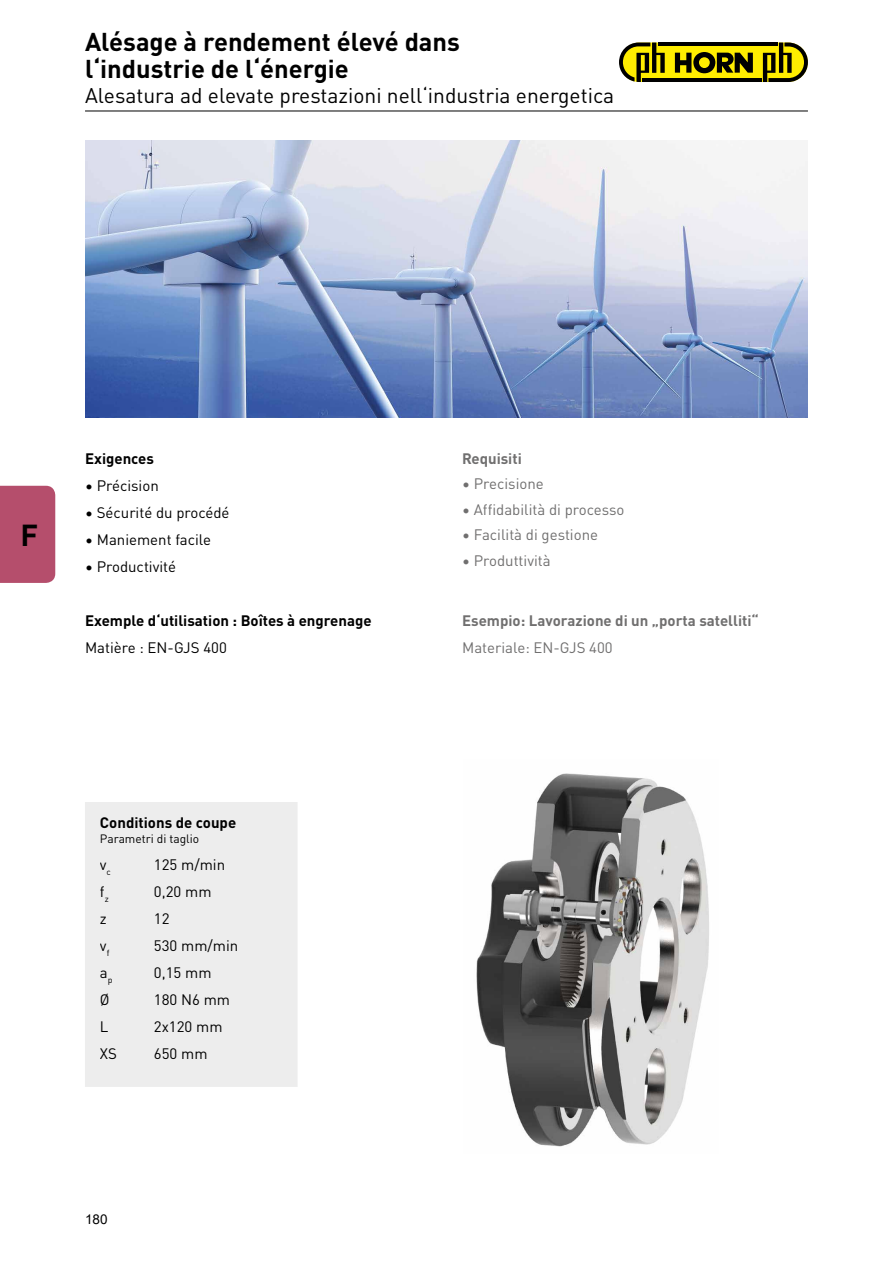
<style>
.page{position:relative;width:893px;height:1263px;background:#fff}
.page>*{position:absolute;margin:0;border:0;box-sizing:border-box;transform-origin:0 0}
.t1{font:700 30px "DIN Pro";color:#000}
.t2{font:700 25.5px/27px "DIN Pro";color:#000}
.t3{font:21px "DIN Pro";color:#000}
.t4{font:15px "DIN Pro";color:#000}
.t5{font:15px "DIN Pro";color:#706f6f}
.t6{font:700 15px "DIN Pro";color:#000}
.t7{font:700 15px "DIN Pro";color:#706f6f}
.t8{font:13.5px "Arial";color:#000}
.t9{font:12px "DIN Pro";color:#000}
</style>
<div class="page">
<hr style="left:85px;top:111px;width:723px;height:1px;background:#000">
<div style="left:620px;top:43px;width:188px;height:39px;background:#ffed00;border-radius:20px"></div>
<svg style="left:675px;top:52px;width:78px;height:21px"></svg>
<hr style="left:658px;top:43px;width:120px;height:3px;background:#000">
<hr style="left:642px;top:78px;width:120px;height:4px;background:#000">
<svg style="left:619px;top:43px;width:46px;height:39px"></svg>
<svg style="left:763px;top:43px;width:45px;height:39px"></svg>
<img style="left:476px;top:773px;width:233px;height:374px">
<img style="left:85px;top:140px;width:723px;height:278px">
<div style="left:0;top:486px;width:55px;height:97px;background:#b54e6c"></div>
<div style="left:92px;top:809px;width:198px;height:270px;background:#ededed"></div>
<div style="left:85px;top:802px;width:213px;height:285px;border:15px solid #ededed"></div>
<h2 class="t2" style="left:85px;top:27px;width:376px">Alésage à rendement élevé dans l‘industrie de l‘énergie</h2>
<h3 class="t3" style="left:85px;top:79px;width:531px">Alesatura ad elevate prestazioni nell‘industria energetica</h3>
<h1 class="t1" style="left:21px;top:511px;width:19px">F</h1>
<p class="t6" style="left:85px;top:446px;width:71px">Exigences</p>
<p class="t4" style="left:85px;top:474px;width:75px">• Précision</p>
<p class="t4" style="left:85px;top:501px;width:146px">• Sécurité du procédé</p>
<p class="t4" style="left:85px;top:528px;width:128px">• Maniement facile</p>
<p class="t4" style="left:85px;top:555px;width:93px">• Productivité</p>
<p class="t6" style="left:85px;top:608px;width:288px">Exemple d‘utilisation : Boîtes à engrenage</p>
<p class="t4" style="left:85px;top:636px;width:143px">Matière : EN-GJS 400</p>
<p class="t6" style="left:100px;top:811px;width:138px">Conditions de coupe</p>
<p class="t9" style="left:100px;top:829px;width:101px">Parametri di taglio</p>
<p class="t4" style="left:100px;top:853px;width:12px">v<sub>c</sub></p>
<p class="t4" style="left:154px;top:853px;width:73px">125 m/min</p>
<p class="t4" style="left:100px;top:880px;width:10px">f<sub>z</sub></p>
<p class="t4" style="left:154px;top:880px;width:59px">0,20 mm</p>
<p class="t4" style="left:100px;top:907px;width:8px">z</p>
<p class="t4" style="left:154px;top:907px;width:17px">12</p>
<p class="t4" style="left:100px;top:934px;width:11px">v<sub>f</sub></p>
<p class="t4" style="left:154px;top:934px;width:86px">530 mm/min</p>
<p class="t4" style="left:100px;top:961px;width:14px">a<sub>p</sub></p>
<p class="t4" style="left:154px;top:961px;width:59px">0,15 mm</p>
<p class="t4" style="left:100px;top:988px;width:11px">Ø</p>
<p class="t4" style="left:154px;top:988px;width:78px">180 N6 mm</p>
<p class="t4" style="left:100px;top:1015px;width:10px">L</p>
<p class="t4" style="left:154px;top:1015px;width:70px">2x120 mm</p>
<p class="t4" style="left:100px;top:1042px;width:19px">XS</p>
<p class="t4" style="left:154px;top:1042px;width:55px">650 mm</p>
<p class="t8" style="left:85px;top:1210px;width:24px">180</p>
<p class="t7" style="left:462px;top:446px;width:61px">Requisiti</p>
<p class="t5" style="left:462px;top:472px;width:83px">• Precisione</p>
<p class="t5" style="left:462px;top:498px;width:164px">• Affidabilità di processo</p>
<p class="t5" style="left:462px;top:523px;width:138px">• Facilità di gestione</p>
<p class="t5" style="left:462px;top:549px;width:90px">• Produttività</p>
<p class="t7" style="left:462px;top:608px;width:298px">Esempio: Lavorazione di un „porta satelliti“</p>
<p class="t5" style="left:462px;top:636px;width:152px">Materiale: EN-GJS 400</p>
</div>
